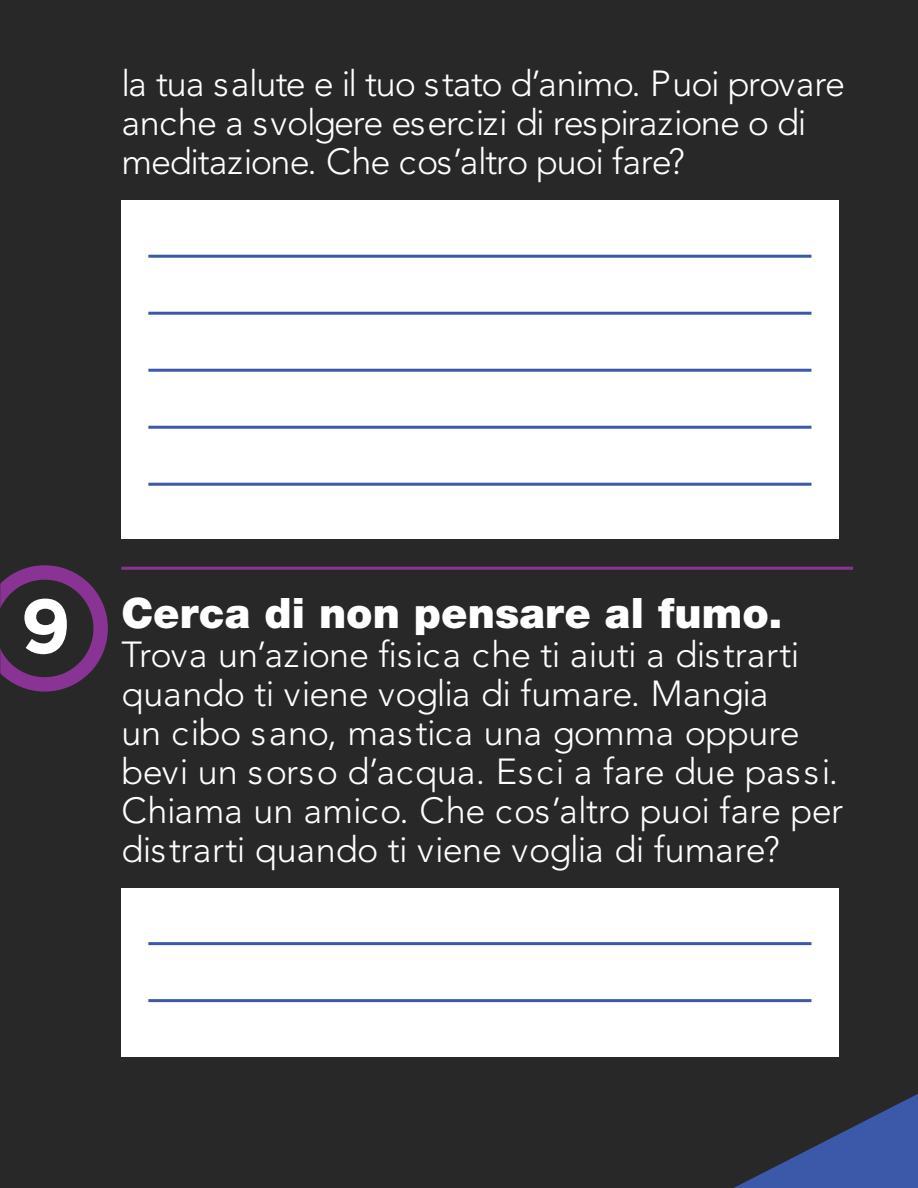
<style>
.page{position:relative;width:918px;height:1188px;background:#292829}
.page>*{position:absolute;margin:0;border:0;box-sizing:border-box;transform-origin:0 0}
.body_copy{font:700 76.8px "Gotham";color:#fff}
.headline{font:900 42px "Helvetica Neue LT Std";color:#fff}
.Body_Copy_w_writing{font:300 36px/39px "Avenir LT Std";letter-spacing:-.01em;color:#fff}
.Body_Copy_w_writing-2{font:300 36px/39px "Avenir LT Std";letter-spacing:-.03em;color:#fff}
</style>
<div class="page">
<hr style="left:121px;top:567px;width:732px;height:3px;background:#893494">
<div style="left:121px;top:201px;width:717px;height:338px;background:#fff"></div>
<hr style="left:148px;top:255px;width:663px;height:3px;background:#3c58a8">
<hr style="left:148px;top:312px;width:663px;height:3px;background:#3c58a8">
<hr style="left:148px;top:369px;width:663px;height:3px;background:#3c58a8">
<hr style="left:148px;top:426px;width:663px;height:3px;background:#3c58a8">
<hr style="left:148px;top:483px;width:663px;height:3px;background:#3c58a8">
<div style="left:121px;top:888px;width:717px;height:168px;background:#fff"></div>
<hr style="left:148px;top:942px;width:663px;height:3px;background:#3c58a8">
<hr style="left:148px;top:999px;width:663px;height:3px;background:#3c58a8">
<svg style="left:0;top:565px;width:108px;height:127px"></svg>
<svg style="left:734px;top:1094px;width:184px;height:94px"></svg>
<p class="Body_Copy_w_writing-2" style="left:121px;top:64px;width:725px">la tua salute e il tuo stato d’animo. Puoi provare anche a svolgere esercizi di respirazione o di meditazione. Che cos’altro puoi fare?</p>
<p class="body_copy" style="left:20px;top:575px;width:52px">9</p>
<p class="headline" style="left:121px;top:588px;width:663px">Cerca di non pensare al fumo.</p>
<p class="Body_Copy_w_writing" style="left:121px;top:636px;width:723px">Trova un’azione fisica che ti aiuti a distrarti quando ti viene voglia di fumare. Mangia<br>un cibo sano, mastica una gomma oppure bevi un sorso d’acqua. Esci a fare due passi.<br>Chiama un amico. Che cos’altro puoi fare per distrarti quando ti viene voglia di fumare?</p>
</div>
